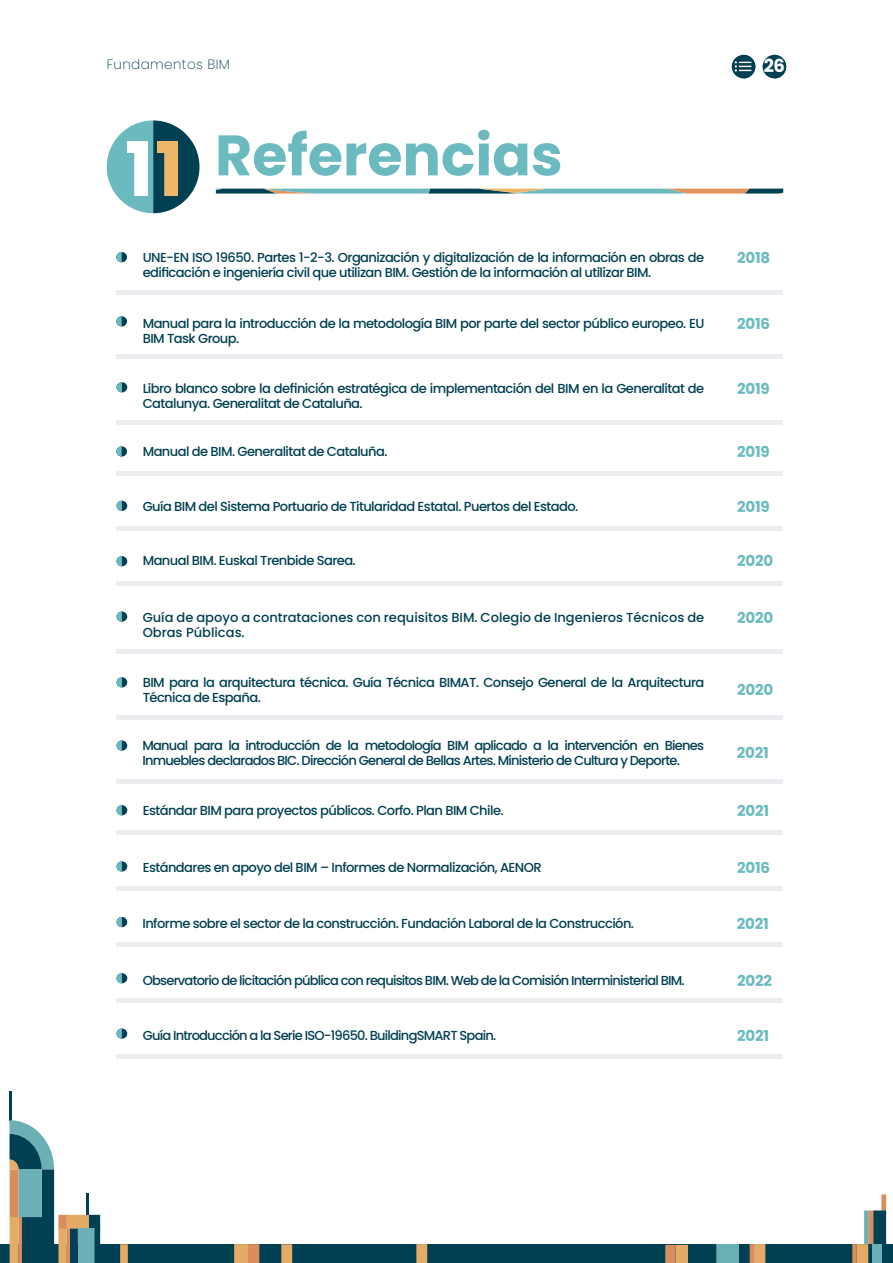
<style>
.page{position:relative;width:893px;height:1263px;background:#fff}
.page>*{position:absolute;margin:0;border:0;box-sizing:border-box;transform-origin:0 0}
.t1{font:700 57px "Poppins";color:#6bbabf}
.t2{font:700 18px "Poppins";color:#fff}
.t3{font:700 15px "Poppins";letter-spacing:-.01em;color:#6bbabf}
.t4{font:200 13.5px "Poppins";letter-spacing:.03em;color:#004052}
.t5{font:500 13.05px/15px "Poppins";letter-spacing:-.04em;color:#004052}
.t6{font:500 13.05px/15px "Poppins";letter-spacing:-.06em;color:#004052}
.t7{font:500 13.05px "Poppins";color:#004052}
</style>
<div class="page">
<div style="left:763px;top:55px;width:23px;height:23px;background:#004052;border-radius:50%"></div>
<svg style="left:777px;top:55px;width:9px;height:23px"></svg>
<svg style="left:732px;top:55px;width:23px;height:23px"></svg>
<svg style="left:735px;top:55px;width:20px;height:23px"></svg>
<svg style="left:107px;top:120px;width:92px;height:93px"></svg>
<svg style="left:216px;top:189px;width:567px;height:5px;background:#749c98"></svg>
<div style="left:116px;top:252px;width:11px;height:10px;background:#004052;border-radius:50%"></div>
<svg style="left:116px;top:252px;width:6px;height:10px"></svg>
<div style="left:116px;top:290px;width:667px;height:5px;background:#ebedf0"></div>
<div style="left:116px;top:316px;width:11px;height:10px;background:#004052;border-radius:50%"></div>
<svg style="left:116px;top:316px;width:6px;height:10px"></svg>
<div style="left:116px;top:354px;width:667px;height:5px;background:#ebedf0"></div>
<div style="left:117px;top:382px;width:10px;height:10px;background:#004052;border-radius:50%"></div>
<svg style="left:117px;top:382px;width:5px;height:10px"></svg>
<div style="left:117px;top:420px;width:666px;height:5px;background:#ebedf0"></div>
<div style="left:116px;top:446px;width:11px;height:11px;background:#004052;border-radius:50%"></div>
<svg style="left:116px;top:446px;width:6px;height:11px"></svg>
<hr style="left:116px;top:472px;width:667px;height:4px;background:#ebedf0">
<div style="left:117px;top:501px;width:10px;height:10px;background:#004052;border-radius:50%"></div>
<svg style="left:117px;top:501px;width:5px;height:10px"></svg>
<hr style="left:117px;top:526px;width:666px;height:4px;background:#ebedf0">
<div style="left:117px;top:556px;width:10px;height:10px;background:#004052;border-radius:50%"></div>
<svg style="left:117px;top:556px;width:5px;height:10px"></svg>
<div style="left:117px;top:581px;width:666px;height:5px;background:#ebedf0"></div>
<div style="left:117px;top:611px;width:10px;height:11px;background:#004052;border-radius:50%"></div>
<svg style="left:117px;top:611px;width:5px;height:11px"></svg>
<hr style="left:117px;top:650px;width:666px;height:4px;background:#ebedf0">
<div style="left:117px;top:677px;width:10px;height:10px;background:#004052;border-radius:50%"></div>
<svg style="left:117px;top:677px;width:5px;height:10px"></svg>
<div style="left:117px;top:715px;width:666px;height:5px;background:#ebedf0"></div>
<div style="left:117px;top:740px;width:10px;height:11px;background:#004052;border-radius:50%"></div>
<svg style="left:117px;top:740px;width:5px;height:11px"></svg>
<hr style="left:117px;top:780px;width:666px;height:4px;background:#ebedf0">
<div style="left:117px;top:805px;width:10px;height:10px;background:#004052;border-radius:50%"></div>
<svg style="left:117px;top:805px;width:5px;height:10px"></svg>
<div style="left:117px;top:830px;width:666px;height:5px;background:#ebedf0"></div>
<div style="left:117px;top:861px;width:10px;height:10px;background:#004052;border-radius:50%"></div>
<svg style="left:117px;top:861px;width:5px;height:10px"></svg>
<hr style="left:117px;top:887px;width:666px;height:4px;background:#ebedf0">
<div style="left:117px;top:917px;width:10px;height:10px;background:#004052;border-radius:50%"></div>
<svg style="left:117px;top:917px;width:5px;height:10px"></svg>
<div style="left:117px;top:942px;width:666px;height:5px;background:#ebedf0"></div>
<div style="left:117px;top:973px;width:10px;height:10px;background:#004052;border-radius:50%"></div>
<svg style="left:117px;top:973px;width:5px;height:10px"></svg>
<div style="left:117px;top:998px;width:666px;height:5px;background:#ebedf0"></div>
<div style="left:117px;top:1028px;width:10px;height:11px;background:#004052;border-radius:50%"></div>
<svg style="left:117px;top:1028px;width:5px;height:11px"></svg>
<hr style="left:117px;top:1054px;width:666px;height:4px;background:#ebedf0">
<div style="left:0;top:1244px;width:893px;height:19px;background:#004052"></div>
<svg style="left:120px;top:1244px;width:8px;height:19px"></svg>
<svg style="left:852px;top:1194px;width:34px;height:69px"></svg>
<svg style="left:416px;top:1244px;width:11px;height:19px"></svg>
<svg style="left:234px;top:1244px;width:25px;height:19px"></svg>
<svg style="left:281px;top:1244px;width:11px;height:19px"></svg>
<svg style="left:665px;top:1245px;width:23px;height:18px"></svg>
<div style="left:716px;top:1244px;width:23px;height:19px;background:#6bb0b5"></div>
<svg style="left:749px;top:1244px;width:16px;height:19px"></svg>
<hr style="left:10px;top:1091px;width:2px;height:29px;background:#004052">
<svg style="left:10px;top:1120px;width:90px;height:143px"></svg>
<p class="t4" style="left:107px;top:56px;width:125px">Fundamentos BIM</p>
<h2 class="t2" style="left:764px;top:56px;width:22px">26</h2>
<h1 class="t1" style="left:215px;top:122px;width:349px">Referencias</h1>
<p class="t5" style="left:143px;top:250px;width:563px">UNE-EN ISO 19650. Partes 1-2-3. Organización y digitalización de la información en obras de</p>
<p class="t3" style="left:737px;top:249px;width:35px">2018</p>
<p class="t5" style="left:143px;top:265px;width:510px">edificación e ingeniería civil que utilizan BIM. Gestión de la información al utilizar BIM.</p>
<p class="t5" style="left:143px;top:315px;width:563px">Manual para la introducción de la metodología BIM por parte del sector público europeo. EU</p>
<p class="t3" style="left:737px;top:315px;width:35px">2016</p>
<p class="t5" style="left:143px;top:330px;width:98px">BIM Task Group.</p>
<p class="t5" style="left:143px;top:381px;width:563px">Libro blanco sobre la definición estratégica de implementación del BIM en la Generalitat de</p>
<p class="t3" style="left:737px;top:380px;width:34px">2019</p>
<p class="t5" style="left:143px;top:396px;width:222px">Catalunya. Generalitat de Cataluña.</p>
<p class="t5" style="left:143px;top:444px;width:246px">Manual de BIM. Generalitat de Cataluña.</p>
<p class="t3" style="left:737px;top:443px;width:34px">2019</p>
<p class="t5" style="left:143px;top:499px;width:437px">Guía BIM del Sistema Portuario de Titularidad Estatal. Puertos del Estado.</p>
<p class="t3" style="left:737px;top:498px;width:34px">2019</p>
<p class="t5" style="left:143px;top:553px;width:215px">Manual BIM. Euskal Trenbide Sarea.</p>
<p class="t3" style="left:737px;top:552px;width:38px">2020</p>
<p class="t7" style="left:143px;top:610px;width:563px">Guía de apoyo a contrataciones con requisitos BIM. Colegio de Ingenieros Técnicos de</p>
<p class="t3" style="left:737px;top:609px;width:38px">2020</p>
<p class="t7" style="left:143px;top:625px;width:104px">Obras Públicas.</p>
<p class="t5" style="left:143px;top:675px;width:563px">BIM para la arquitectura técnica. Guía Técnica BIMAT. Consejo General de la Arquitectura<br>Técnica de España.</p>
<p class="t3" style="left:737px;top:680px;width:38px">2020</p>
<p class="t6" style="left:142px;top:738px;width:563px">Manual para la introducción de la metodología BIM aplicado a la intervención en Bienes<br>Inmuebles declarados BIC. Dirección General de Bellas Artes. Ministerio de Cultura y Deporte.</p>
<p class="t5" style="left:143px;top:803px;width:362px">Estándar BIM para proyectos públicos. Corfo. Plan BIM Chile.</p>
<p class="t3" style="left:737px;top:802px;width:34px">2021</p>
<p class="t3" style="left:737px;top:744px;width:34px">2021</p>
<p class="t5" style="left:143px;top:859px;width:400px">Estándares en apoyo del BIM – Informes de Normalización, AENOR</p>
<p class="t3" style="left:737px;top:858px;width:35px">2016</p>
<p class="t5" style="left:142px;top:916px;width:493px">Informe sobre el sector de la construcción. Fundación Laboral de la Construcción.</p>
<p class="t3" style="left:737px;top:915px;width:34px">2021</p>
<p class="t6" style="left:143px;top:973px;width:543px">Observatorio de licitación pública con requisitos BIM. Web de la Comisión Interministerial BIM.</p>
<p class="t3" style="left:737px;top:972px;width:37px">2022</p>
<p class="t6" style="left:143px;top:1028px;width:355px">Guía Introducción a la Serie ISO-19650. BuildingSMART Spain.</p>
<p class="t3" style="left:737px;top:1027px;width:34px">2021</p>
</div>
